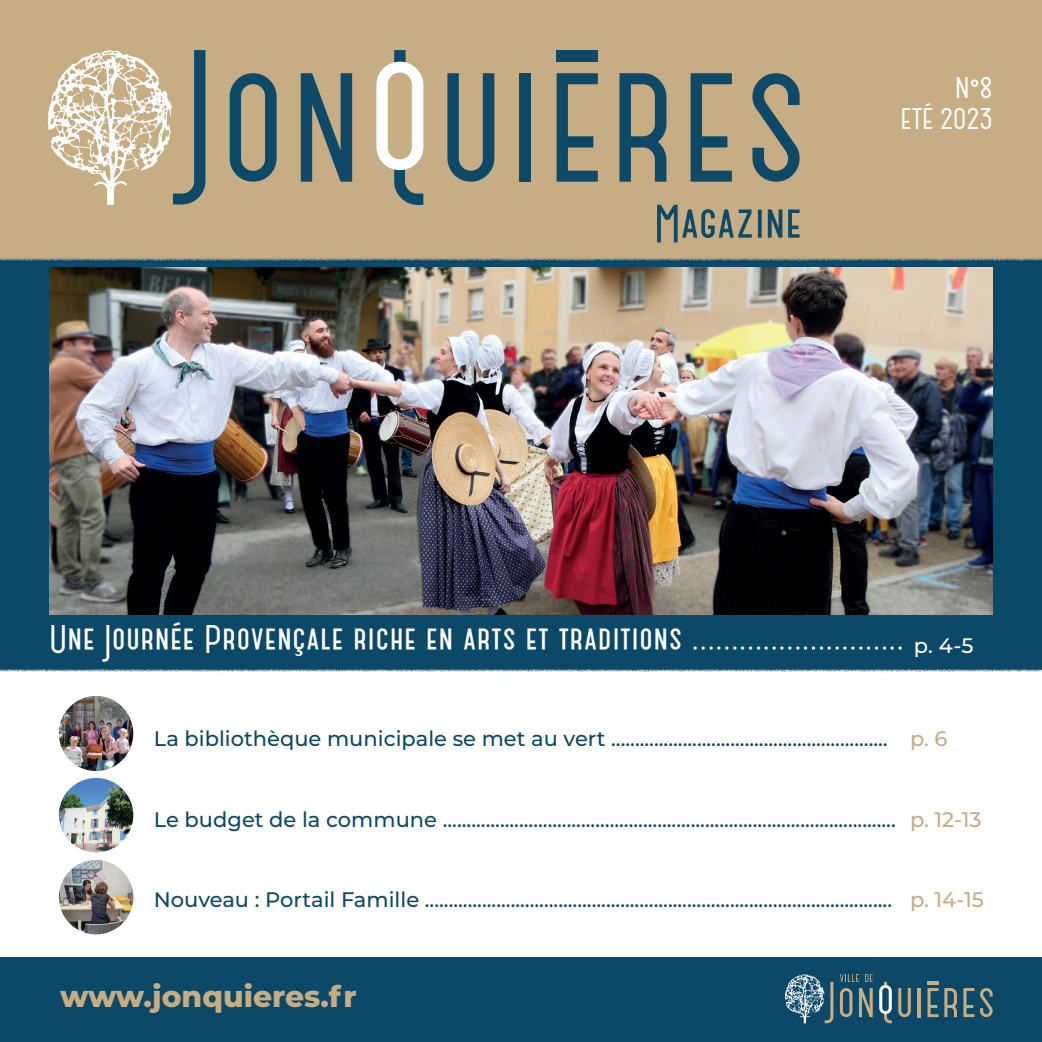
<style>
.page{position:relative;width:1042px;height:1042px;background:#fff}
.page>*{position:absolute;margin:0;border:0;box-sizing:border-box;transform-origin:0 0}
.t1{font:600 35px "Catorze 27 Style 1";letter-spacing:.01em;color:#fff}
.t2{font:800 29.75px "Montserrat";color:#c6ad83}
.t3{font:600 26.25px/31.5px "Catorze 27 Style 1";color:#fff;text-align:right}
.t4{font:500 21px "Montserrat";color:#0c4868}
.s1{font-family:"Montserrat";font-weight:500;font-size:21px}
.s2{color:#c6ad83}
</style>
<div class="page">
<img style="left:59px;top:696px;width:74px;height:75px;border-radius:37px">
<img style="left:59px;top:778px;width:74px;height:74px;border-radius:37px">
<img style="left:59px;top:860px;width:74px;height:74px;border-radius:37px">
<div style="left:0;top:0;width:1042px;height:260px;background:#c6ad83"></div>
<svg style="left:376px;top:50px;width:47px;height:155px"></svg>
<div style="left:556px;top:50px;width:42px;height:12px;background:#0e4968"></div>
<svg style="left:48px;top:50px;width:157px;height:155px"></svg>
<svg style="left:230px;top:73px;width:47px;height:109px"></svg>
<svg style="left:301px;top:73px;width:51px;height:109px"></svg>
<svg style="left:447px;top:73px;width:47px;height:109px"></svg>
<div style="left:519px;top:73px;width:12px;height:109px;background:#0e4968"></div>
<svg style="left:556px;top:73px;width:42px;height:109px"></svg>
<svg style="left:619px;top:73px;width:47px;height:109px"></svg>
<svg style="left:690px;top:73px;width:42px;height:109px"></svg>
<svg style="left:752px;top:73px;width:47px;height:109px"></svg>
<svg style="left:657px;top:205px;width:142px;height:37px"></svg>
<div style="left:0;top:957px;width:1042px;height:85px;background:#0c4868"></div>
<svg style="left:879px;top:982px;width:13px;height:41px"></svg>
<svg style="left:840px;top:974px;width:19px;height:8px"></svg>
<svg style="left:865px;top:974px;width:8px;height:8px"></svg>
<svg style="left:785px;top:974px;width:48px;height:49px"></svg>
<svg style="left:840px;top:988px;width:12px;height:29px"></svg>
<svg style="left:859px;top:988px;width:14px;height:29px"></svg>
<svg style="left:898px;top:988px;width:13px;height:29px"></svg>
<hr style="left:917px;top:988px;width:3px;height:29px;background:#c6ad83">
<svg style="left:927px;top:982px;width:11px;height:35px"></svg>
<svg style="left:944px;top:988px;width:13px;height:29px"></svg>
<svg style="left:963px;top:988px;width:11px;height:29px"></svg>
<svg style="left:980px;top:988px;width:12px;height:29px"></svg>
<div style="left:0;top:256px;width:1042px;height:417px;background:#0c4868"></div>
<img style="left:50px;top:268px;width:942px;height:346px">
<p class="t3" style="left:901px;top:71px;width:93px">N°8<br>ETÉ 2023</p>
<h1 class="t1" style="left:50px;top:616px;width:925px">Une Journée Provençale riche en arts et traditions ........................... <span class="s1">p. 4-5</span></h1>
<p class="t4" style="left:154px;top:724px;width:795px">La bibliothèque municipale se met au vert .......................................................... <span class="s2">p. 6</span></p>
<p class="t4" style="left:154px;top:804px;width:829px">Le budget de la commune ............................................................................................... <span class="s2">p. 12-13</span></p>
<p class="t4" style="left:154px;top:885px;width:832px">Nouveau : Portail Famille .................................................................................................. <span class="s2">p. 14-15</span></p>
<h2 class="t2" style="left:60px;top:974px;width:298px">www.jonquieres.fr</h2>
</div>
